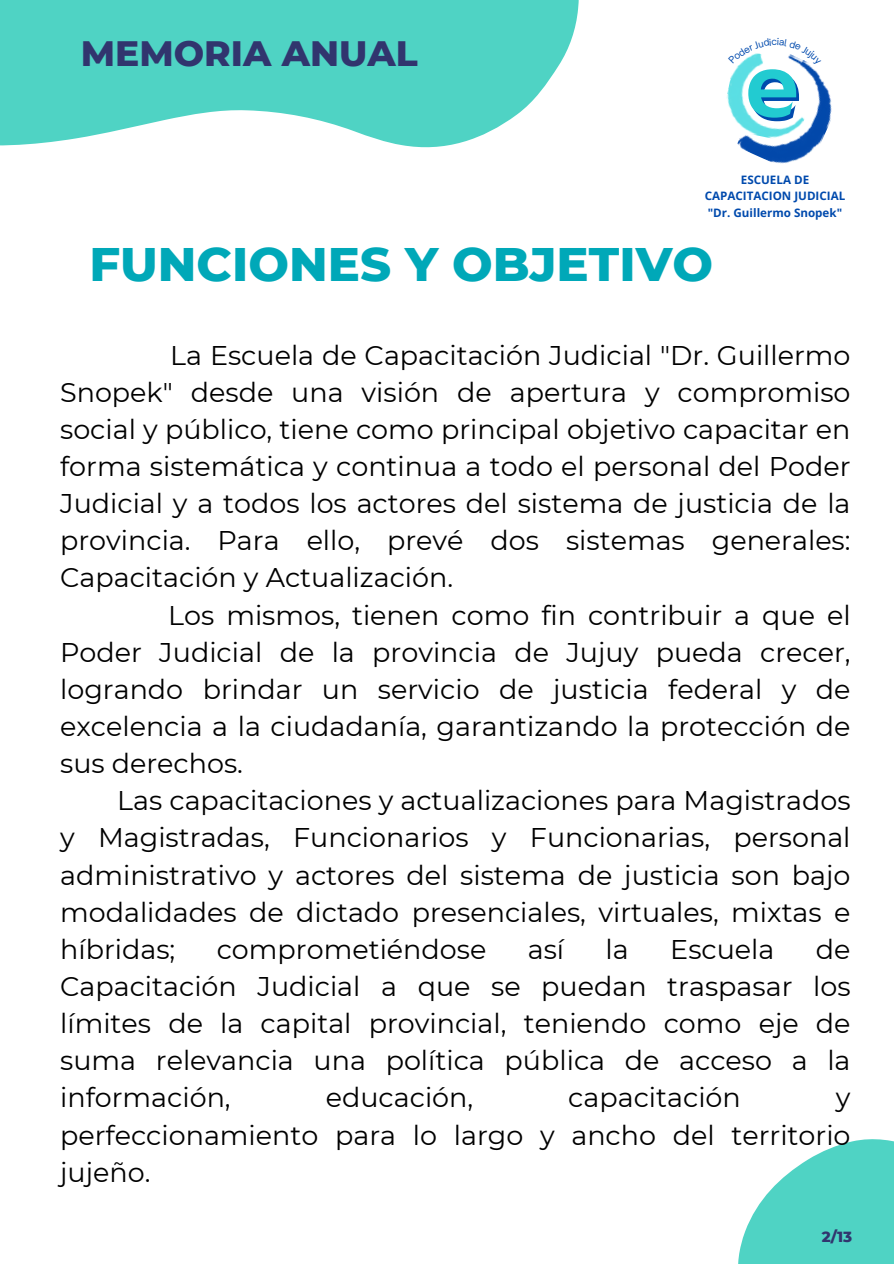
<style>
.page{position:relative;width:894px;height:1264px;background:#fff}
.page>*{position:absolute;margin:0;border:0;box-sizing:border-box;transform-origin:0 0}
.t1{font:600 93px "Atsanee";color:#004aad}
.t2{font:800 48px "Montserrat";color:#00a8b8}
.t3{font:800 36px "Montserrat";color:#31356e}
.t4{font:27px/37.2px "Montserrat";color:#000;text-align:justify}
.t5{font:800 15px "Montserrat";color:#31356e}
.t6{font:700 11.55px/16.2px "Open Sans";color:#004aad;text-align:center}
</style>
<div class="page">
<svg style="left:0;top:0;width:579px;height:148px;fill:#4fd3c4"></svg>
<svg style="left:738px;top:1139px;width:155px;height:124px;fill:#4fd3c4"></svg>
<img style="left:726px;top:70px;width:9px;height:49px">
<img style="left:735px;top:66px;width:97px;height:98px">
<svg style="left:737px;top:53px;width:74px;height:13px"></svg>
<h2 class="t3" style="left:81px;top:32px;width:338px">MEMORIA ANUAL</h2>
<h1 class="t1" style="left:747px;top:46px;width:57px">e</h1>
<h1 class="t6" style="left:704px;top:171px;width:142px">ESCUELA DE<br>CAPACITACION JUDICIAL "Dr. Guillermo Snopek"</h1>
<p class="t2" style="left:89px;top:234px;width:625px">FUNCIONES Y OBJETIVO</p>
<p class="t4" style="left:170px;top:336px;width:681px">La Escuela de Capacitación Judicial "Dr. Guillermo</p>
<p class="t4" style="left:60px;top:373px;width:791px">Snopek" desde una visión de apertura y compromiso</p>
<p class="t4" style="left:60px;top:410px;width:791px">social y público, tiene como principal objetivo capacitar en</p>
<p class="t4" style="left:60px;top:448px;width:791px">forma sistemática y continua a todo el personal del Poder</p>
<p class="t4" style="left:60px;top:485px;width:791px">Judicial y a todos los actores del sistema de justicia de la</p>
<p class="t4" style="left:60px;top:522px;width:791px">provincia. Para ello, prevé dos sistemas generales:</p>
<p class="t4" style="left:60px;top:559px;width:394px">Capacitación y Actualización.</p>
<p class="t4" style="left:168px;top:596px;width:683px">Los mismos, tienen como fin contribuir a que el</p>
<p class="t4" style="left:60px;top:633px;width:791px">Poder Judicial de la provincia de Jujuy pueda crecer,</p>
<p class="t4" style="left:60px;top:670px;width:791px">logrando brindar un servicio de justicia federal y de</p>
<p class="t4" style="left:60px;top:707px;width:791px">excelencia a la ciudadanía, garantizando la protección de</p>
<p class="t4" style="left:60px;top:745px;width:184px">sus derechos.</p>
<p class="t4" style="left:117px;top:782px;width:734px">Las capacitaciones y actualizaciones para Magistrados</p>
<p class="t4" style="left:60px;top:819px;width:791px">y Magistradas, Funcionarios y Funcionarias, personal</p>
<p class="t4" style="left:60px;top:856px;width:791px">administrativo y actores del sistema de justicia son bajo</p>
<p class="t4" style="left:60px;top:893px;width:791px">modalidades de dictado presenciales, virtuales, mixtas e</p>
<p class="t4" style="left:60px;top:930px;width:117px">híbridas;</p>
<p class="t4" style="left:217px;top:930px;width:271px">comprometiéndose</p>
<p class="t4" style="left:527px;top:930px;width:38px">así</p>
<p class="t4" style="left:605px;top:930px;width:25px">la</p>
<p class="t4" style="left:670px;top:930px;width:106px">Escuela</p>
<p class="t4" style="left:60px;top:930px;width:791px;text-indent:755px">de Capacitación Judicial a que se puedan traspasar los límites de la capital provincial, teniendo como eje de suma relevancia una política pública de acceso a la información,</p>
<p class="t4" style="left:326px;top:1079px;width:149px">educación,</p>
<p class="t4" style="left:568px;top:1079px;width:174px">capacitación</p>
<p class="t4" style="left:60px;top:1079px;width:791px;text-indent:775px">y perfeccionamiento para lo largo y ancho del territorio jujeño.</p>
<p class="t5" style="left:821px;top:1226px;width:32px">2/13</p>
</div>
